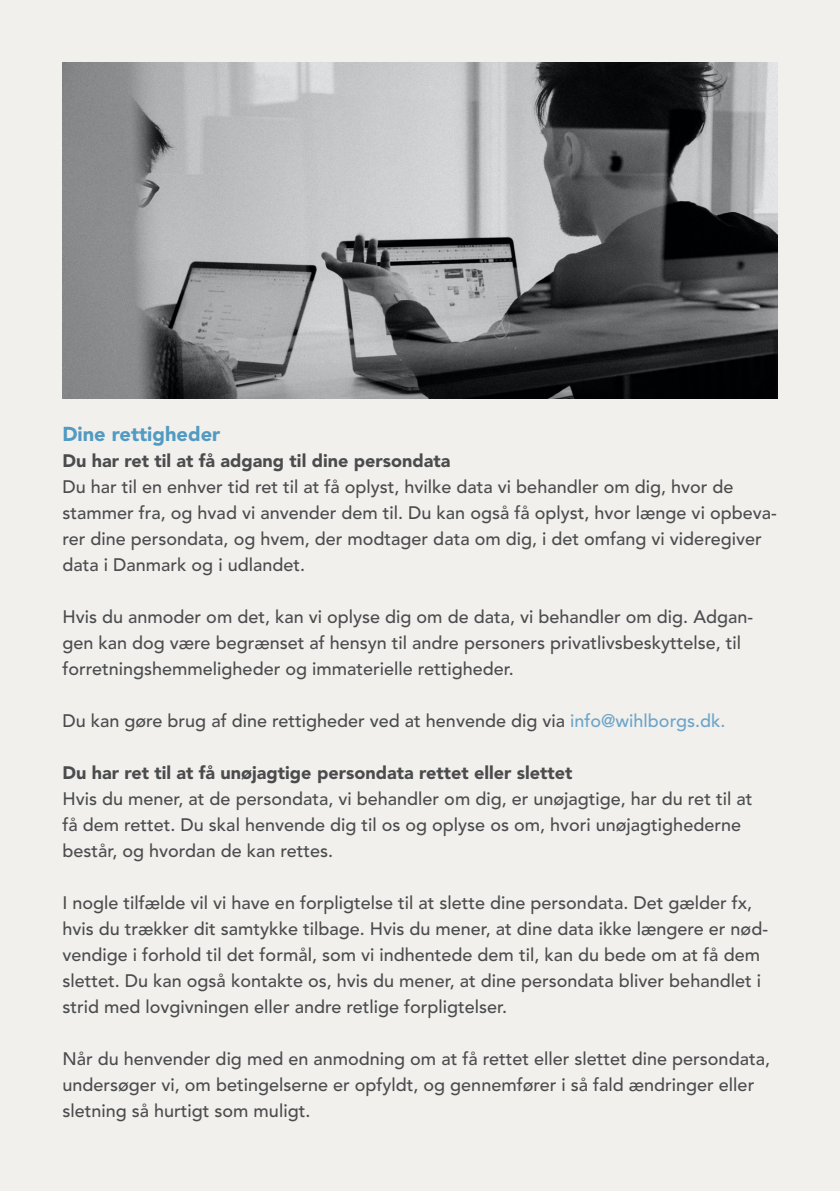
<style>
.page{position:relative;width:840px;height:1191px;background:#fff}
.page>*{position:absolute;margin:0;border:0;box-sizing:border-box;transform-origin:0 0}
.t1{font:900 20px "Avenir LT Std";color:#519ac2}
.t2{font:500 18px/26px "Avenir LT Std";color:#4b4c4d}
.t3{font:900 18px "Avenir LT Std";color:#4b4c4d}
.s1{color:#6ca5c9}
</style>
<div class="page">
<div style="left:0;top:0;width:839px;height:1191px;background:#f2f0ed"></div>
<img style="left:62px;top:62px;width:715px;height:337px">
<p class="t1" style="left:62px;top:422px;width:159px">Dine rettigheder</p>
<p class="t3" style="left:62px;top:450px;width:389px">Du har ret til at få adgang til dine persondata</p>
<p class="t2" style="left:62px;top:474px;width:715px">Du har til en enhver tid ret til at få oplyst, hvilke data vi behandler om dig, hvor de stammer fra, og hvad vi anvender dem til. Du kan også få oplyst, hvor længe vi opbeva&shy;rer dine persondata, og hvem, der modtager data om dig, i det omfang vi videregiver data i Danmark og i udlandet.</p>
<p class="t2" style="left:62px;top:604px;width:691px">Hvis du anmoder om det, kan vi oplyse dig om de data, vi behandler om dig. Adgan&shy;gen kan dog være begrænset af hensyn til andre personers privatlivsbeskyttelse, til forretningshemmeligheder og immaterielle rettigheder.</p>
<p class="t2" style="left:62px;top:708px;width:664px">Du kan gøre brug af dine rettigheder ved at henvende dig via <span class="s1">info@wihlborgs.dk.</span></p>
<p class="t3" style="left:62px;top:762px;width:511px">Du har ret til at få unøjagtige persondata rettet eller slettet</p>
<p class="t2" style="left:62px;top:786px;width:691px">Hvis du mener, at de persondata, vi behandler om dig, er unøjagtige, har du ret til at få dem rettet. Du skal henvende dig til os og oplyse os om, hvori unøjagtighederne består, og hvordan de kan rettes.</p>
<p class="t2" style="left:62px;top:890px;width:706px">I nogle tilfælde vil vi have en forpligtelse til at slette dine persondata. Det gælder fx, hvis du trækker dit samtykke tilbage. Hvis du mener, at dine data ikke længere er nød&shy;vendige i forhold til det formål, som vi indhentede dem til, kan du bede om at få dem slettet. Du kan også kontakte os, hvis du mener, at dine persondata bliver behandlet i strid med lovgivningen eller andre retlige forpligtelser.</p>
<p class="t2" style="left:62px;top:1046px;width:708px">Når du henvender dig med en anmodning om at få rettet eller slettet dine persondata, undersøger vi, om betingelserne er opfyldt, og gennemfører i så fald ændringer eller sletning så hurtigt som muligt.</p>
</div>
